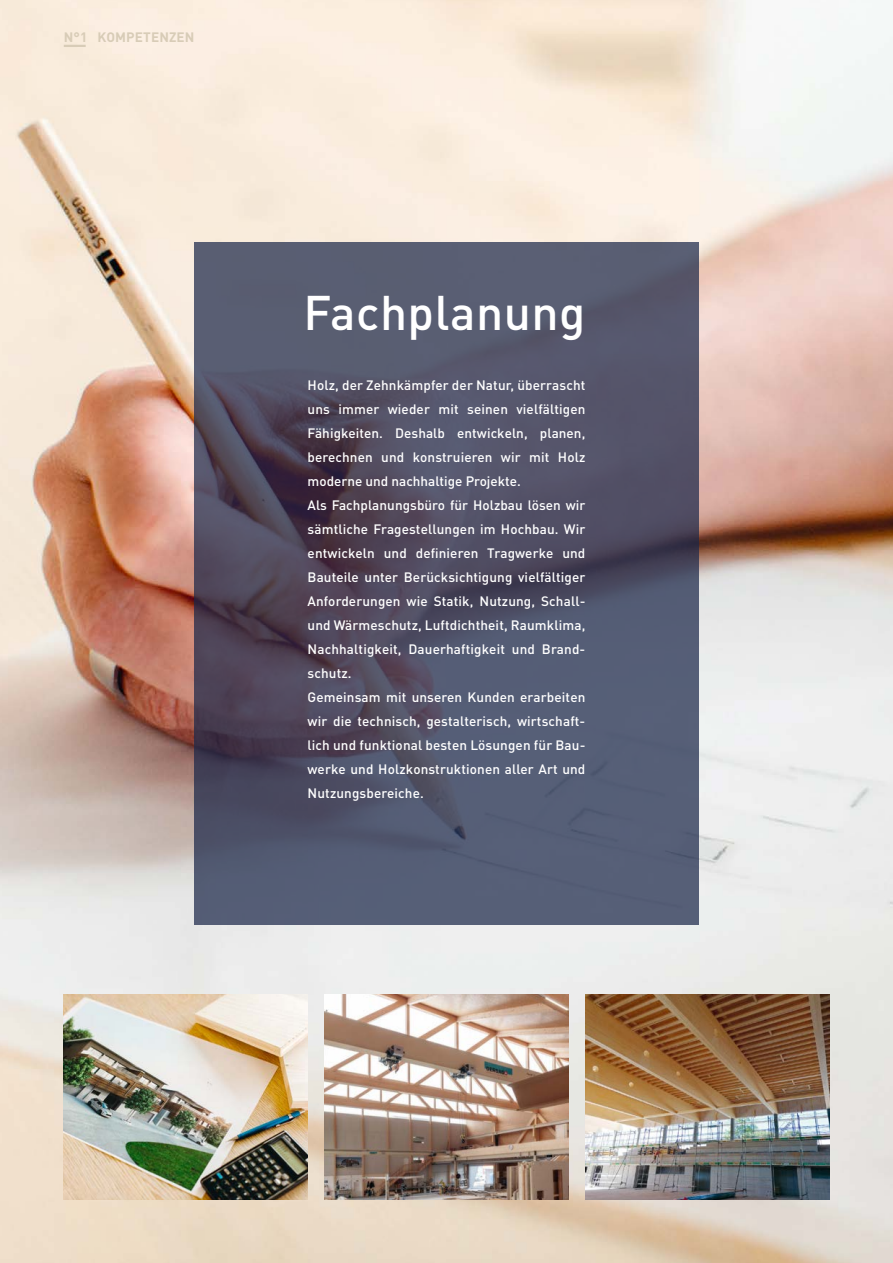
<style>
.page{position:relative;width:893px;height:1263px;background:#fff}
.page>*{position:absolute;margin:0;border:0;box-sizing:border-box;transform-origin:0 0}
.t1{font:500 48px "DINOT";letter-spacing:.01em;color:#fff}
.t2{font:500 13.5px/24px "DINOT";letter-spacing:.01em;color:#fff}
.t3{font:700 13.5px "DINOT";letter-spacing:.01em;color:#d8ccb7}
</style>
<div class="page">
<img style="left:0;top:0;width:893px;height:1263px">
<img style="left:585px;top:994px;width:244px;height:205px">
<img style="left:325px;top:994px;width:243px;height:205px">
<img style="left:64px;top:994px;width:244px;height:205px">
<svg style="left:194px;top:242px;width:505px;height:683px;background:#525368"></svg>
<hr style="left:64px;top:45px;width:22px;height:2px;background:#d8ccb7">
<p class="t3" style="left:64px;top:29px;width:132px">N°1 KOMPETENZEN</p>
<p class="t1" style="left:303px;top:282px;width:284px">Fachplanung</p>
<p class="t2" style="left:308px;top:373px;width:279px">Holz, der Zehnkämpfer der Natur, überrascht uns immer wieder mit seinen vielfältigen Fähigkeiten. Deshalb entwickeln, planen, berechnen und konstruieren wir mit Holz moderne und nachhaltige Projekte.<br>Als Fachplanungsbüro für Holzbau lösen wir sämtliche Fragestellungen im Hochbau. Wir entwickeln und definieren Tragwerke und Bauteile unter Berücksichtigung vielfältiger Anforderungen wie Statik, Nutzung, Schall&shy;und Wärmeschutz, Luftdichtheit, Raumklima, Nachhaltigkeit, Dauerhaftigkeit und Brand&shy;schutz.<br>Gemeinsam mit unseren Kunden erarbeiten wir die technisch, gestalterisch, wirtschaft&shy;lich und funktional besten Lösungen für Bau&shy;werke und Holzkonstruktionen aller Art und Nutzungsbereiche.</p>
</div>
